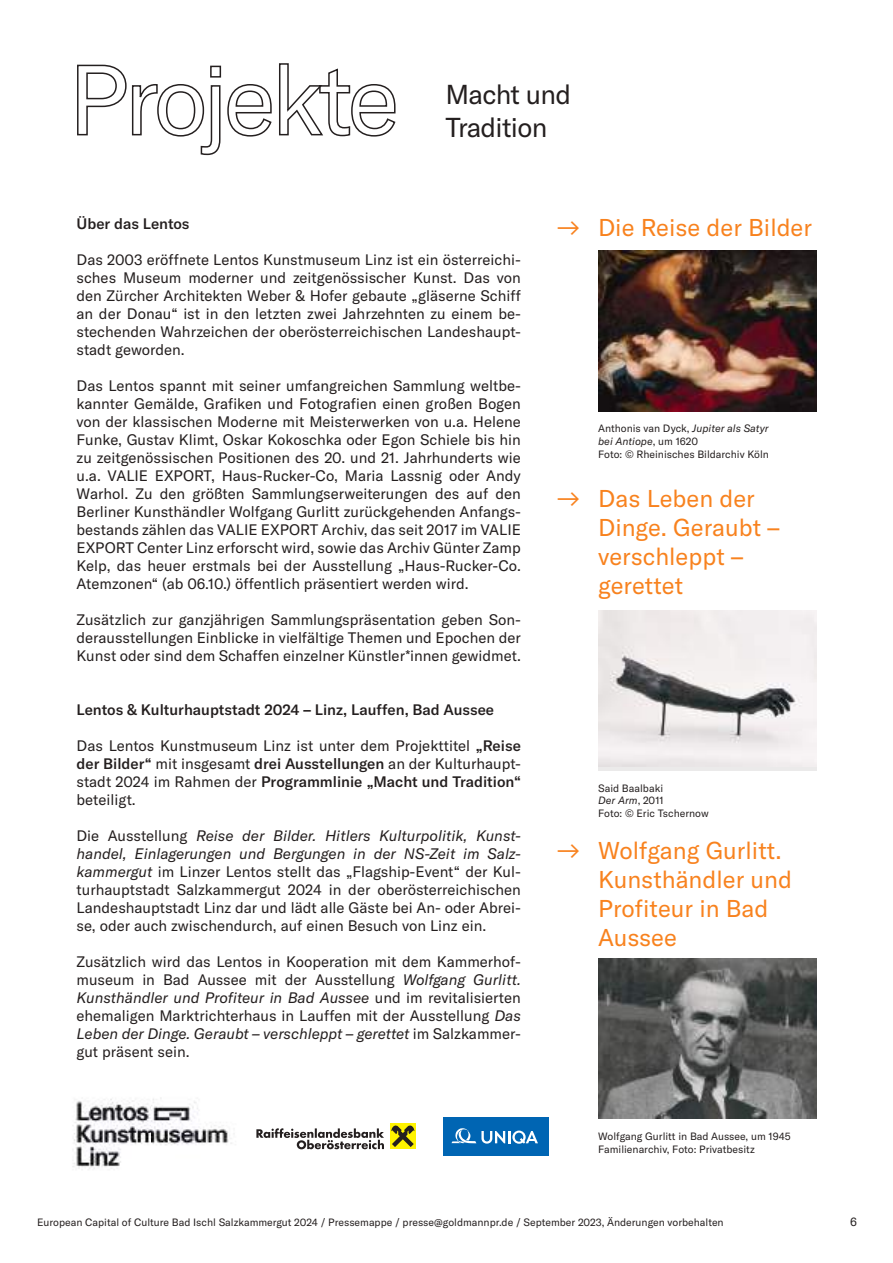
<style>
.page{position:relative;width:893px;height:1263px;background:#fff}
.page>*{position:absolute;margin:0;border:0;box-sizing:border-box;transform-origin:0 0}
.t1{font:27px/32.4px "GT America";letter-spacing:-.025em;color:#241f1f}
.t2{font:24px/28.8px "GT America";color:#f8821e}
.t3{font:15px/18px "GT America";color:#241f1f;text-align:justify}
.t4{font:500 15px "GT America";color:#241f1f}
.t5{font:12px "GT America";color:#241f1f}
.t6{font:10.5px/12.6px "GT America";color:#241f1f}
.s1{font-weight:500}
.s2{font-style:italic}
</style>
<div class="page">
<img style="left:72px;top:1098px;width:160px;height:72px">
<div style="left:390px;top:1123px;width:26px;height:26px;background:#fff300"></div>
<svg style="left:256px;top:1128px;width:128px;height:21px"></svg>
<svg style="left:391px;top:1125px;width:23px;height:22px"></svg>
<img style="left:598px;top:251px;width:218px;height:160px">
<div style="left:598px;top:610px;width:218px;height:161px;background:#ebeaea"></div>
<img style="left:598px;top:610px;width:218px;height:157px">
<img style="left:598px;top:958px;width:218px;height:161px">
<svg style="left:77px;top:63px;width:319px;height:93px"></svg>
<div style="left:443px;top:1118px;width:106px;height:38px;background:#0065b3"></div>
<svg style="left:451px;top:1128px;width:87px;height:16px"></svg>
<h1 class="t1" style="left:445px;top:78px;width:127px">Macht und<br>Tradition</h1>
<p class="t4" style="left:77px;top:214px;width:115px">Über das lentos</p>
<p class="t3" style="left:77px;top:250px;width:446px">Das 2003 eröffnete Lentos Kunstmuseum Linz ist ein österreichi&shy;sches Museum moderner und zeitgenössischer Kunst. Das von den Zürcher Architekten Weber &amp; Hofer gebaute „gläserne Schiff an der Donau“ ist in den letzten zwei Jahrzehnten zu einem be&shy;stechenden Wahrzeichen der oberösterreichischen Landeshaupt&shy;stadt geworden.</p>
<p class="t3" style="left:77px;top:376px;width:446px">Das Lentos spannt mit seiner umfangreichen Sammlung weltbe&shy;kannter Gemälde, Grafiken und Fotografien einen großen Bogen von der klassischen Moderne mit Meisterwerken von u.a. Helene Funke, Gustav Klimt, Oskar Kokoschka oder Egon Schiele bis hin zu zeitgenössischen Positionen des 20. und 21. Jahrhunderts wie u.a. VALIE EXPORT, Haus-Rucker-Co, Maria Lassnig oder Andy Warhol. Zu den größten Sammlungserweiterungen des auf den Berliner Kunsthändler Wolfgang Gurlitt zurückgehenden Anfangs&shy;bestands zählen das VALIE EXPORT Archiv, das seit 2017 im VALIE EXPORT Center Linz erforscht wird, sowie das Archiv Günter Zamp Kelp, das heuer erstmals bei der Ausstellung „Haus-Rucker-Co.<br>Atemzonen“ (ab 06.10.) öffentlich präsentiert werden wird.</p>
<p class="t3" style="left:77px;top:610px;width:446px">Zusätzlich zur ganzjährigen Sammlungspräsentation geben Son&shy;derausstellungen Einblicke in vielfältige Themen und Epochen der Kunst oder sind dem Schaffen einzelner Künstler*innen gewidmet.</p>
<p class="t4" style="left:77px;top:700px;width:419px">lentos &amp; Kulturhauptstadt 2024 – linz, lauffen, Bad aussee</p>
<p class="t3" style="left:77px;top:736px;width:446px">Das Lentos Kunstmuseum Linz ist unter dem Projekttitel <span class="s1">„Reise der Bilder“</span> mit insgesamt <span class="s1">drei ausstellungen</span> an der Kulturhaupt&shy;stadt 2024 im Rahmen der <span class="s1">Programmlinie „Macht und tradition“ </span>beteiligt.</p>
<p class="t3" style="left:77px;top:826px;width:446px">Die Ausstellung <span class="s2">Reise der Bilder. Hitlers Kulturpolitik, Kunst&shy;handel, Einlagerungen und Bergungen in der NS-Zeit im Salz&shy;kammergut</span> im Linzer Lentos stellt das „Flagship-Event“ der Kul&shy;turhauptstadt Salzkammergut 2024 in der oberösterreichischen Landeshauptstadt Linz dar und lädt alle Gäste bei An- oder Abrei&shy;se, oder auch zwischendurch, auf einen Besuch von Linz ein.</p>
<p class="t3" style="left:77px;top:952px;width:446px">Zusätzlich wird das Lentos in Kooperation mit dem Kammerhof&shy;museum in Bad Aussee mit der Ausstellung <span class="s2">Wolfgang Gurlitt.<br>Kunsthändler und Profiteur in Bad Aussee</span> und im revitalisierten ehemaligen Marktrichterhaus in Lauffen mit der Ausstellung <span class="s2">Das Leben der Dinge. Geraubt – verschleppt – gerettet</span> im Salzkammer&shy;gut präsent sein.</p>
<h2 class="t2" style="left:556px;top:213px;width:258px">→ Die Reise der Bilder</h2>
<p class="t6" style="left:598px;top:422px;width:172px">Anthonis van Dyck, <span class="s2">Jupiter als Satyr bei Antiope</span>, um 1620<br>Foto: © Rheinisches Bildarchiv Köln</p>
<h2 class="t2" style="left:598px;top:484px;width:183px;text-indent:-43px">→ Das Leben der<br>Dinge. Geraubt – verschleppt – gerettet</h2>
<p class="t6" style="left:598px;top:782px;width:112px">Said Baalbaki<br><span class="s2">Der Arm</span>, 2011<br>Foto: © Eric Tschernow</p>
<h2 class="t2" style="left:598px;top:836px;width:195px;text-indent:-43px">→ Wolfgang Gurlitt.<br>Kunsthändler und<br>Profiteur in Bad<br>Aussee</h2>
<p class="t6" style="left:598px;top:1130px;width:194px">Wolfgang Gurlitt in Bad Aussee, um 1945<br>Familienarchiv, Foto: Privatbesitz</p>
<p class="t6" style="left:37px;top:1216px;width:688px">European Capital of Culture Bad Ischl Salzkammergut 2024 / Pressemappe / presse@goldmannpr.de / September 2023, Änderungen vorbehalten</p>
<p class="t5" style="left:850px;top:1214px;width:8px">6</p>
</div>
